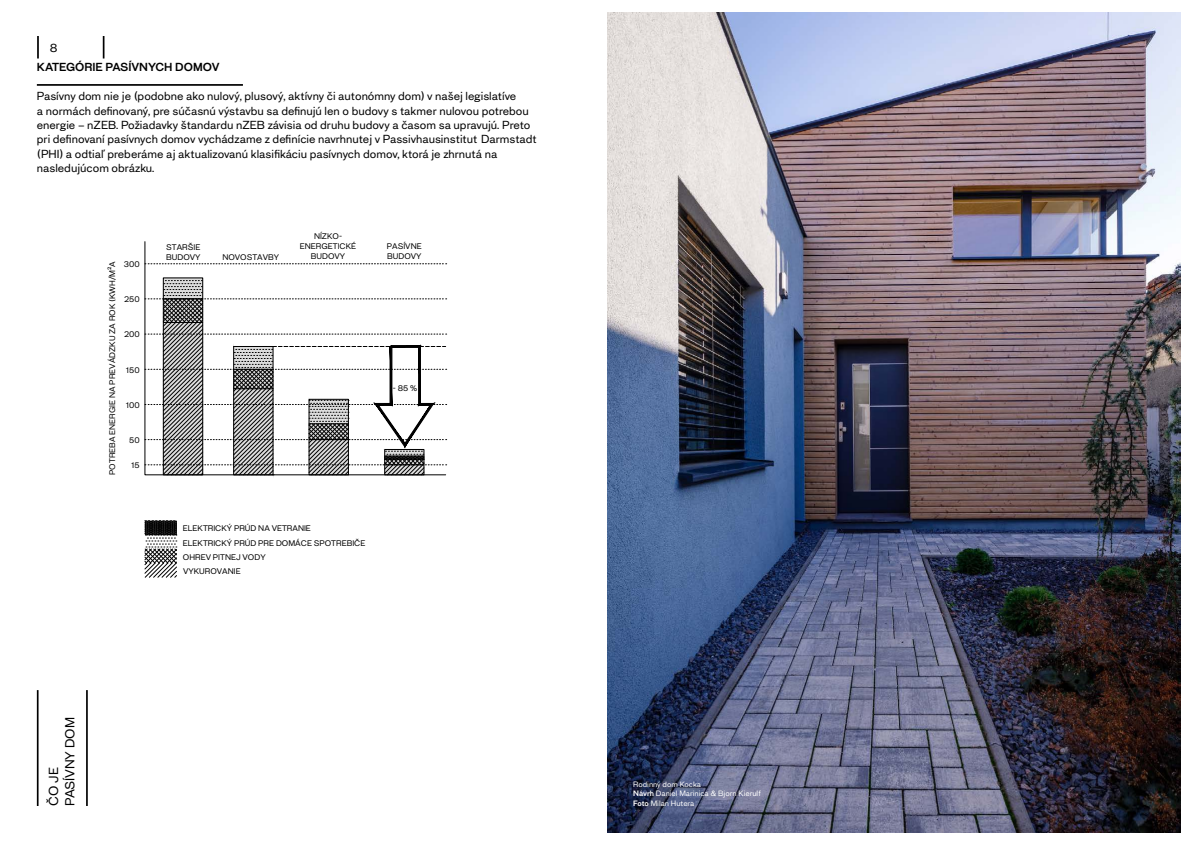
<style>
.page{position:relative;width:1191px;height:842px;background:#fff}
.page>*{position:absolute;margin:0;border:0;box-sizing:border-box;transform-origin:0 0}
.t1{font:13.5px/16.2px "Andrassy 2.04";color:#000}
.t2{font:12px/14.4px "Andrassy 2.04";color:#000}
.t3{font:600 12px "Andrassy 2.04";letter-spacing:-.005em;color:#000}
.t4{font:8.4px/10.1px "Andrassy 2.04";color:#000}
.t5{font:8px/9.6px "Andrassy 2.04";color:#fff}
.s1{font-weight:600}
</style>
<div class="page">
<svg style="left:103px;top:36px;width:1px;height:23px"></svg>
<hr style="left:37px;top:36px;width:2px;height:23px;background:#000">
<hr style="left:86px;top:690px;width:2px;height:116px;background:#000">
<hr style="left:37px;top:690px;width:2px;height:116px;background:#000">
<img style="left:607px;top:13px;width:573px;height:819px">
<svg style="left:145px;top:241px;width:301px;height:36px"></svg>
<svg style="left:145px;top:264px;width:302px;height:1px"></svg>
<svg style="left:145px;top:520px;width:32px;height:58px"></svg>
<svg style="left:145px;top:277px;width:302px;height:199px"></svg>
<hr style="left:163px;top:299px;width:40px;height:1px;background:#000">
<hr style="left:234px;top:369px;width:39px;height:1px;background:#000">
<hr style="left:309px;top:439px;width:39px;height:1px;background:#000">
<hr style="left:385px;top:465px;width:39px;height:1px;background:#000">
<hr style="left:37px;top:84px;width:206px;height:2px;background:#000">
<p class="t2" style="left:50px;top:40px;width:9px">8</p>
<p class="t3" style="left:37px;top:59px;width:184px">KATEGÓRIE PASÍVNYCH DOMOV</p>
<p class="t2" style="left:37px;top:88px;width:501px">Pasívny dom nie je (podobne ako nulový, plusový, aktívny či autonómny dom) v našej legislatíve<br>a normách definovaný, pre súčasnú výstavbu sa definujú len o budovy s takmer nulovou potrebou energie – nZEB. Požiadavky štandardu nZEB závisia od druhu budovy a časom sa upravujú. Preto pri definovaní pasívnych domov vychádzame z definície navrhnutej v Passivhausinstitut Darmstadt (PHI) a odtiaľ preberáme aj aktualizovanú klasifikáciu pasívnych domov, ktorá je zhrnutá na nasledujúcom obrázku.</p>
<p class="t4" style="left:107px;top:475px;width:215px;rotate:-90deg">POTREBA ENERGIE NA PREVÁDZKU ZA ROK (KWH/M²A</p>
<p class="t4" style="left:124px;top:259px;width:17px">300</p>
<p class="t4" style="left:124px;top:294px;width:17px">250</p>
<p class="t4" style="left:124px;top:329px;width:17px">200</p>
<p class="t4" style="left:126px;top:364px;width:15px">150</p>
<p class="t4" style="left:126px;top:399px;width:16px">100</p>
<p class="t4" style="left:129px;top:435px;width:12px">50</p>
<p class="t4" style="left:131px;top:460px;width:10px">15</p>
<p class="t4" style="left:166px;top:242px;width:36px">STARŠIE<br>BUDOVY</p>
<p class="t4" style="left:222px;top:251px;width:58px">NOVOSTAVBY</p>
<p class="t4" style="left:300px;top:231px;width:58px;text-align:center">NÍZKO-<br>ENERGETICKÉ<br>BUDOVY</p>
<p class="t4" style="left:387px;top:241px;width:36px">PASÍVNE<br>BUDOVY</p>
<p class="t4" style="left:393px;top:382px;width:26px">- 85 %</p>
<p class="t4" style="left:183px;top:520px;width:184px;line-height:14.4px">ELEKTRICKÝ PRÚD NA VETRANIE<br>ELEKTRICKÝ PRÚD PRE DOMÁCE SPOTREBIČE<br>OHREV PITNEJ VODY<br>VYKUROVANIE</p>
<p class="t1" style="left:45px;top:806px;width:90px;rotate:-90deg">ČO JE<br>PASÍVNY DOM</p>
<p class="t5" style="left:633px;top:779px;width:129px">Rodinný dom Kocka<br><span class="s1">Návrh</span> Daniel Marinica &amp; Bjorn Kierulf<br><span class="s1">Foto</span> Milan Hutera</p>
</div>
